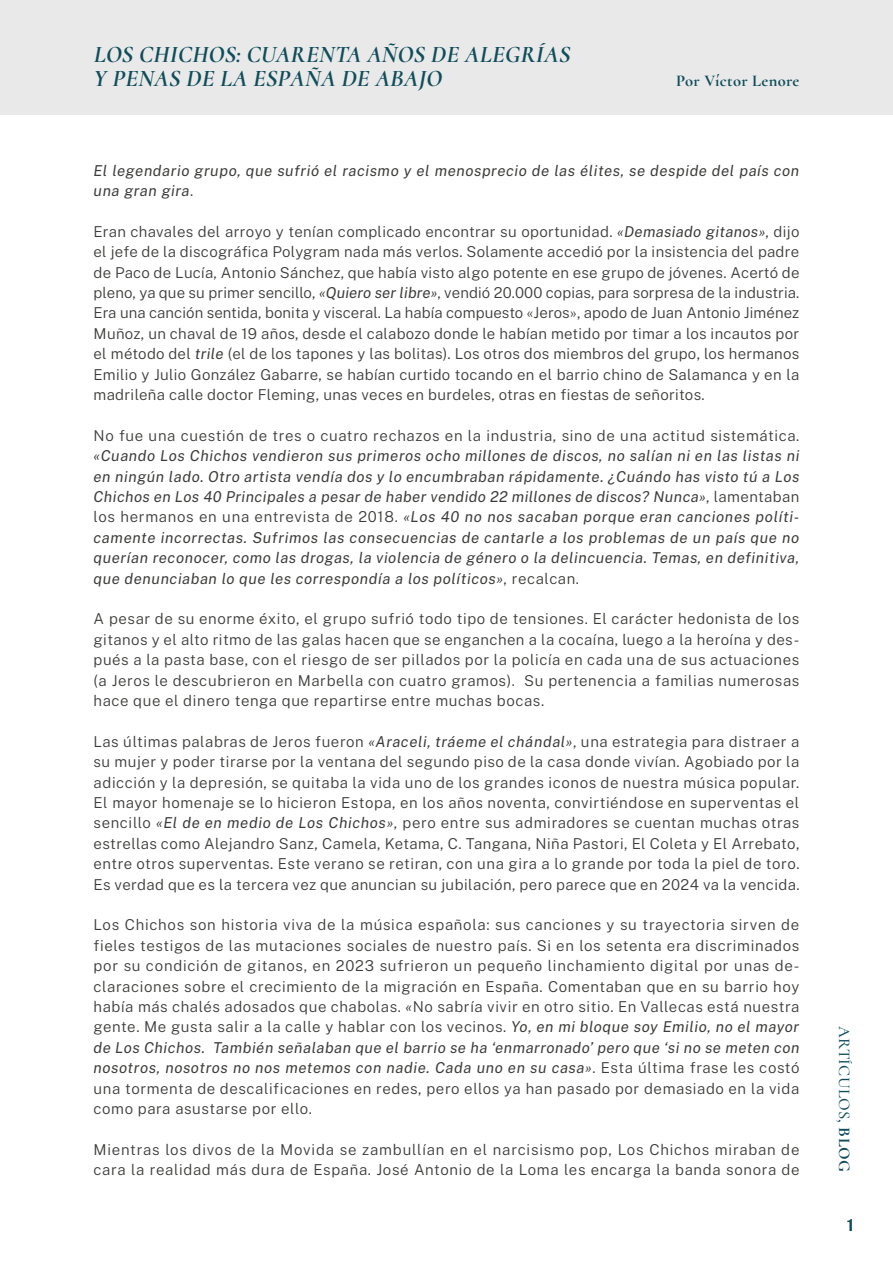
<style>
.page{position:relative;width:893px;height:1263px;background:#fff}
.page>*{position:absolute;margin:0;border:0;box-sizing:border-box;transform-origin:0 0}
.t1{font:italic 700 24px/24px "Cormorant";letter-spacing:.01em;color:#0f4d5a}
.t2{font:700 16.5px "Cormorant";letter-spacing:.02em;color:#0f4d5a}
.t3{font:500 16.5px "Cormorant";letter-spacing:.02em;color:#0f4d5a}
.t4{font:700 16.5px "Public Sans";color:#0f4d5a}
.t5{font:300 15px/20.4px "Public Sans";letter-spacing:.04em;color:#3c3c3b;text-align:justify}
.t6{font:italic 15px/20.4px "Public Sans";letter-spacing:.04em;color:#3c3c3b}
.s1{font-weight:300;font-style:normal}
.s2{font-weight:400;font-style:italic}
.s3{font-weight:700}
</style>
<div class="page">
<div style="left:0;top:0;width:893px;height:114px;background:#e9e9e9"></div>
<h1 class="t1" style="left:94px;top:40px;width:478px">LOS CHICHOS: CUARENTA AÑOS DE ALEGRÍAS<br>Y PENAS DE LA ESPAÑA DE ABAJO</h1>
<p class="t2" style="left:676px;top:70px;width:125px">Por Víctor Lenore</p>
<p class="t6" style="left:94px;top:159px;width:707px">El legendario grupo, que sufrió el racismo y el menosprecio de las élites, se despide del país con una gran gira<span class="s1">.</span></p>
<p class="t5" style="left:94px;top:220px;width:707px">Eran chavales del arroyo y tenían complicado encontrar su oportunidad. <span class="s2">«Demasiado gitanos»</span>, dijo el jefe de la discográfica Polygram nada más verlos. Solamente accedió por la insistencia del padre de Paco de Lucía, Antonio Sánchez, que había visto algo potente en ese grupo de jóvenes. Acertó de pleno, ya que su primer sencillo, <span class="s2">«Quiero ser libre»</span>, vendió 20.000 copias, para sorpresa de la industria.<br>Era una canción sentida, bonita y visceral. La había compuesto «Jeros», apodo de Juan Antonio Jiménez Muñoz, un chaval de 19 años, desde el calabozo donde le habían metido por timar a los incautos por el método del <span class="s2">trile</span> (el de los tapones y las bolitas). Los otros dos miembros del grupo, los hermanos Emilio y Julio González Gabarre, se habían curtido tocando en el barrio chino de Salamanca y en la madrileña calle doctor Fleming, unas veces en burdeles, otras en fiestas de señoritos.</p>
<p class="t5" style="left:94px;top:424px;width:707px">No fue una cuestión de tres o cuatro rechazos en la industria, sino de una actitud sistemática.</p>
<p class="t6" style="left:94px;top:445px;width:707px;text-align:justify">«Cuando Los Chichos vendieron sus primeros ocho millones de discos, no salían ni en las listas ni en ningún lado. Otro artista vendía dos y lo encumbraban rápidamente. ¿Cuándo has visto tú a Los Chichos en Los 40 Principales a pesar de haber vendido 22 millones de discos? Nunca»<span class="s1">, lamentaban los hermanos en una entrevista de 2018.</span> «Los 40 no nos sacaban porque eran canciones políti&shy;camente incorrectas. Sufrimos las consecuencias de cantarle a los problemas de un país que no querían reconocer, como las drogas, la violencia de género o la delincuencia. Temas, en definitiva, que denunciaban lo que les correspondía a los políticos»<span class="s1">, recalcan.</span></p>
<p class="t5" style="left:94px;top:608px;width:707px">A pesar de su enorme éxito, el grupo sufrió todo tipo de tensiones. El carácter hedonista de los gitanos y el alto ritmo de las galas hacen que se enganchen a la cocaína, luego a la heroína y des&shy;pués a la pasta base, con el riesgo de ser pillados por la policía en cada una de sus actuaciones (a Jeros le descubrieron en Marbella con cuatro gramos). Su pertenencia a familias numerosas hace que el dinero tenga que repartirse entre muchas bocas.</p>
<p class="t5" style="left:94px;top:730px;width:707px">Las últimas palabras de Jeros fueron <span class="s2">«Araceli, tráeme el chándal»</span>, una estrategia para distraer a su mujer y poder tirarse por la ventana del segundo piso de la casa donde vivían. Agobiado por la adicción y la depresión, se quitaba la vida uno de los grandes iconos de nuestra música popular.<br>El mayor homenaje se lo hicieron Estopa, en los años noventa, convirtiéndose en superventas el sencillo <span class="s2">«El de en medio de Los Chichos»</span>, pero entre sus admiradores se cuentan muchas otras estrellas como Alejandro Sanz, Camela, Ketama, C. Tangana, Niña Pastori, El Coleta y El Arrebato, entre otros superventas. Este verano se retiran, con una gira a lo grande por toda la piel de toro.<br>Es verdad que es la tercera vez que anuncian su jubilación, pero parece que en 2024 va la vencida.</p>
<p class="t5" style="left:94px;top:914px;width:707px">Los Chichos son historia viva de la música española: sus canciones y su trayectoria sirven de fieles testigos de las mutaciones sociales de nuestro país. Si en los setenta era discriminados por su condición de gitanos, en 2023 sufrieron un pequeño linchamiento digital por unas de&shy;claraciones sobre el crecimiento de la migración en España. Comentaban que en su barrio hoy había más chalés adosados que chabolas. <span class="s2">«</span>No sabría vivir en otro sitio. En Vallecas está nuestra gente. Me gusta salir a la calle y hablar con los vecinos. <span class="s2">Yo, en mi bloque soy Emilio, no el mayor de Los Chichos. También señalaban que el barrio se ha ‘enmarronado’ pero que ‘si no se meten con nosotros, nosotros no nos metemos con nadie. Cada uno en su casa»</span>. Esta última frase les costó una tormenta de descalificaciones en redes, pero ellos ya han pasado por demasiado en la vida como para asustarse por ello.</p>
<p class="t5" style="left:94px;top:1138px;width:707px">Mientras los divos de la Movida se zambullían en el narcisismo pop, Los Chichos miraban de cara la realidad más dura de España. José Antonio de la Loma les encarga la banda sonora de</p>
<p class="t3" style="left:854px;top:1026px;width:147px;rotate:90deg">ARTÍCULOS, <span class="s3">BLOG</span></p>
<p class="t4" style="left:847px;top:1213px;width:9px">1</p>
</div>
